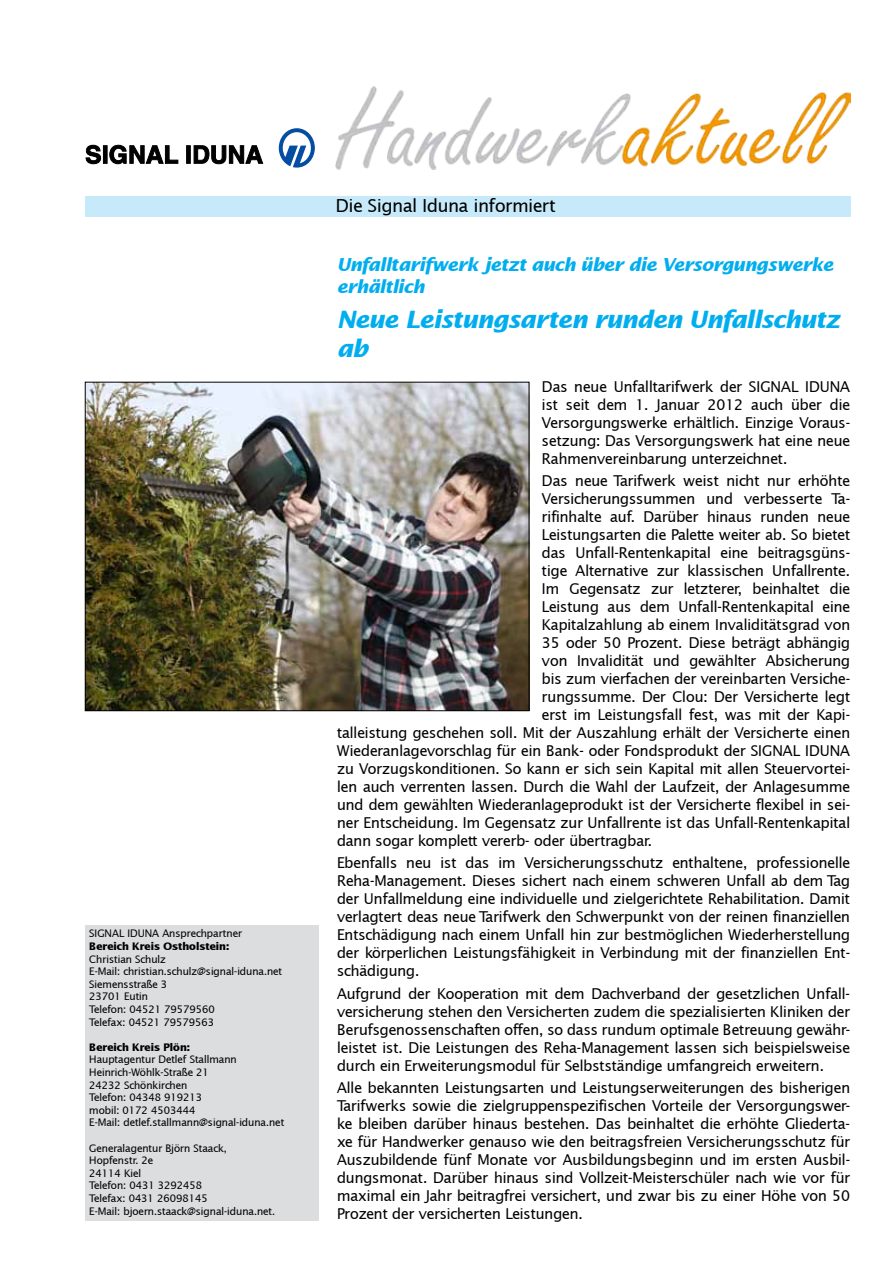
<style>
.page{position:relative;width:893px;height:1263px;background:#fff}
.page>*{position:absolute;margin:0;border:0;box-sizing:border-box;transform-origin:0 0}
.t1{font:italic 700 24px/28.8px "IKK Lucida Sans";color:#00aeef}
.t2{font:italic 700 18px/21.6px "IKK Lucida Sans";color:#00aeef}
.t3{font:18px "IKK Lucida Sans";color:#000}
.t4{font:15px/18px "IKK Lucida Sans";color:#000;text-align:justify}
.t5{font:10.5px/12.6px "IKK Lucida Sans";color:#000}
.t6{font:700 10.5px "IKK Lucida Sans";color:#000}
</style>
<div class="page">
<svg style="left:86px;top:145px;width:15px;height:19px"></svg>
<hr style="left:103px;top:146px;width:4px;height:17px;background:#000">
<svg style="left:110px;top:145px;width:68px;height:19px"></svg>
<svg style="left:186px;top:146px;width:4px;height:17px"></svg>
<svg style="left:194px;top:145px;width:69px;height:19px"></svg>
<svg style="left:279px;top:128px;width:36px;height:40px"></svg>
<div style="left:85px;top:196px;width:765px;height:20px;background:#c7eafb"></div>
<img style="left:336px;top:86px;width:514px;height:83px">
<div style="left:85px;top:925px;width:234px;height:295px;background:#dcddde"></div>
<img style="left:87px;top:384px;width:440px;height:325px">
<div style="left:85px;top:382px;width:444px;height:329px;border:1px solid #000"></div>
<p class="t5" style="left:89px;top:927px;width:154px">SIGNAL IDUNA Ansprechpartner</p>
<p class="t6" style="left:89px;top:940px;width:141px">Bereich Kreis Ostholstein:</p>
<p class="t5" style="left:89px;top:952px;width:194px">Christian Schulz<br>E-Mail: christian.schulz@signal-iduna.net<br>Siemensstraße 3<br>23701 Eutin<br>Telefon: 04521 79579560<br>Telefax: 04521 79579563</p>
<p class="t6" style="left:89px;top:1041px;width:102px">Bereich Kreis Plön:</p>
<p class="t5" style="left:89px;top:1053px;width:196px">Hauptagentur Detlef Stallmann<br>Heinrich-Wöhlk-Straße 21<br>24232 Schönkirchen<br>Telefon: 04348 919213<br>mobil: 0172 4503444<br>E-Mail: detlef.stallmann@signal-iduna.net</p>
<p class="t5" style="left:89px;top:1141px;width:187px">Generalagentur Björn Staack,<br>Hopfenstr. 2e<br>24114 Kiel<br>Telefon: 0431 3292458<br>Telefax: 0431 26098145<br>E-Mail: bjoern.staack@signal-iduna.net.</p>
<p class="t3" style="left:336px;top:195px;width:221px">Die Signal Iduna informiert</p>
<p class="t2" style="left:337px;top:254px;width:498px">Unfalltarifwerk jetzt auch über die Versorgungswerke erhältlich</p>
<h1 class="t1" style="left:337px;top:305px;width:504px">Neue Leistungsarten runden Unfallschutz ab</h1>
<p class="t4" style="left:542px;top:377px;width:310px">Das neue Unfalltarifwerk der SIGNAL IDUNA ist seit dem 1. Januar 2012 auch über die Versorgungswerke erhältlich. Einzige Voraus&shy;setzung: Das Versorgungswerk hat eine neue Rahmenvereinbarung unterzeichnet.</p>
<p class="t4" style="left:542px;top:472px;width:310px">Das neue Tarifwerk weist nicht nur erhöhte</p>
<p class="t4" style="left:542px;top:490px;width:310px">Versicherungssummen und verbesserte Ta-</p>
<p class="t4" style="left:542px;top:508px;width:310px">rifinhalte auf. Darüber hinaus runden neue</p>
<p class="t4" style="left:542px;top:526px;width:310px">Leistungsarten die Palette weiter ab. So bietet</p>
<p class="t4" style="left:542px;top:544px;width:310px">das Unfall-Rentenkapital eine beitragsgüns-</p>
<p class="t4" style="left:542px;top:562px;width:310px">tige Alternative zur klassischen Unfallrente.</p>
<p class="t4" style="left:542px;top:580px;width:310px">Im Gegensatz zur letzterer, beinhaltet die</p>
<p class="t4" style="left:542px;top:598px;width:310px">Leistung aus dem Unfall-Rentenkapital eine</p>
<p class="t4" style="left:542px;top:616px;width:310px">Kapitalzahlung ab einem Invaliditätsgrad von</p>
<p class="t4" style="left:542px;top:634px;width:310px">35 oder 50 Prozent. Diese beträgt abhängig</p>
<p class="t4" style="left:542px;top:652px;width:310px">von Invalidität und gewählter Absicherung</p>
<p class="t4" style="left:542px;top:670px;width:310px">bis zum vierfachen der vereinbarten Versiche-</p>
<p class="t4" style="left:542px;top:688px;width:310px">rungssumme. Der Clou: Der Versicherte legt</p>
<p class="t4" style="left:542px;top:706px;width:310px">erst im Leistungsfall fest, was mit der Kapi-</p>
<p class="t4" style="left:337px;top:724px;width:515px">talleistung geschehen soll. Mit der Auszahlung erhält der Versicherte einen</p>
<p class="t4" style="left:337px;top:742px;width:514px">Wiederanlagevorschlag für ein Bank- oder Fondsprodukt der SIGNAL IDUNA</p>
<p class="t4" style="left:337px;top:760px;width:515px">zu Vorzugskonditionen. So kann er sich sein Kapital mit allen Steuervortei-</p>
<p class="t4" style="left:337px;top:778px;width:515px">len auch verrenten lassen. Durch die Wahl der Laufzeit, der Anlagesumme</p>
<p class="t4" style="left:337px;top:796px;width:515px">und dem gewählten Wiederanlageprodukt ist der Versicherte flexibel in sei-</p>
<p class="t4" style="left:337px;top:814px;width:515px">ner Entscheidung. Im Gegensatz zur Unfallrente ist das Unfall-Rentenkapital</p>
<p class="t4" style="left:337px;top:832px;width:317px">dann sogar komplett vererb- oder übertragbar.</p>
<p class="t4" style="left:337px;top:854px;width:515px">Ebenfalls neu ist das im Versicherungsschutz enthaltene, professionelle Reha-Management. Dieses sichert nach einem schweren Unfall ab dem Tag der Unfallmeldung eine individuelle und zielgerichtete Rehabilitation. Damit verlagtert deas neue Tarifwerk den Schwerpunkt von der reinen finanziellen Entschädigung nach einem Unfall hin zur bestmöglichen Wiederherstellung der körperlichen Leistungsfähigkeit in Verbindung mit der finanziellen Ent&shy;schädigung.</p>
<p class="t4" style="left:337px;top:984px;width:515px">Aufgrund der Kooperation mit dem Dachverband der gesetzlichen Unfall&shy;versicherung stehen den Versicherten zudem die spezialisierten Kliniken der Berufsgenossenschaften offen, so dass rundum optimale Betreuung gewähr&shy;leistet ist. Die Leistungen des Reha-Management lassen sich beispielsweise durch ein Erweiterungsmodul für Selbstständige umfangreich erweitern.</p>
<p class="t4" style="left:337px;top:1078px;width:515px">Alle bekannten Leistungsarten und Leistungserweiterungen des bisherigen Tarifwerks sowie die zielgruppenspezifischen Vorteile der Versorgungswer&shy;ke bleiben darüber hinaus bestehen. Das beinhaltet die erhöhte Gliederta&shy;xe für Handwerker genauso wie den beitragsfreien Versicherungsschutz für Auszubildende fünf Monate vor Ausbildungsbeginn und im ersten Ausbil&shy;dungsmonat. Darüber hinaus sind Vollzeit-Meisterschüler nach wie vor für maximal ein Jahr beitragfrei versichert, und zwar bis zu einer Höhe von 50<br>Prozent der versicherten Leistungen.</p>
</div>
